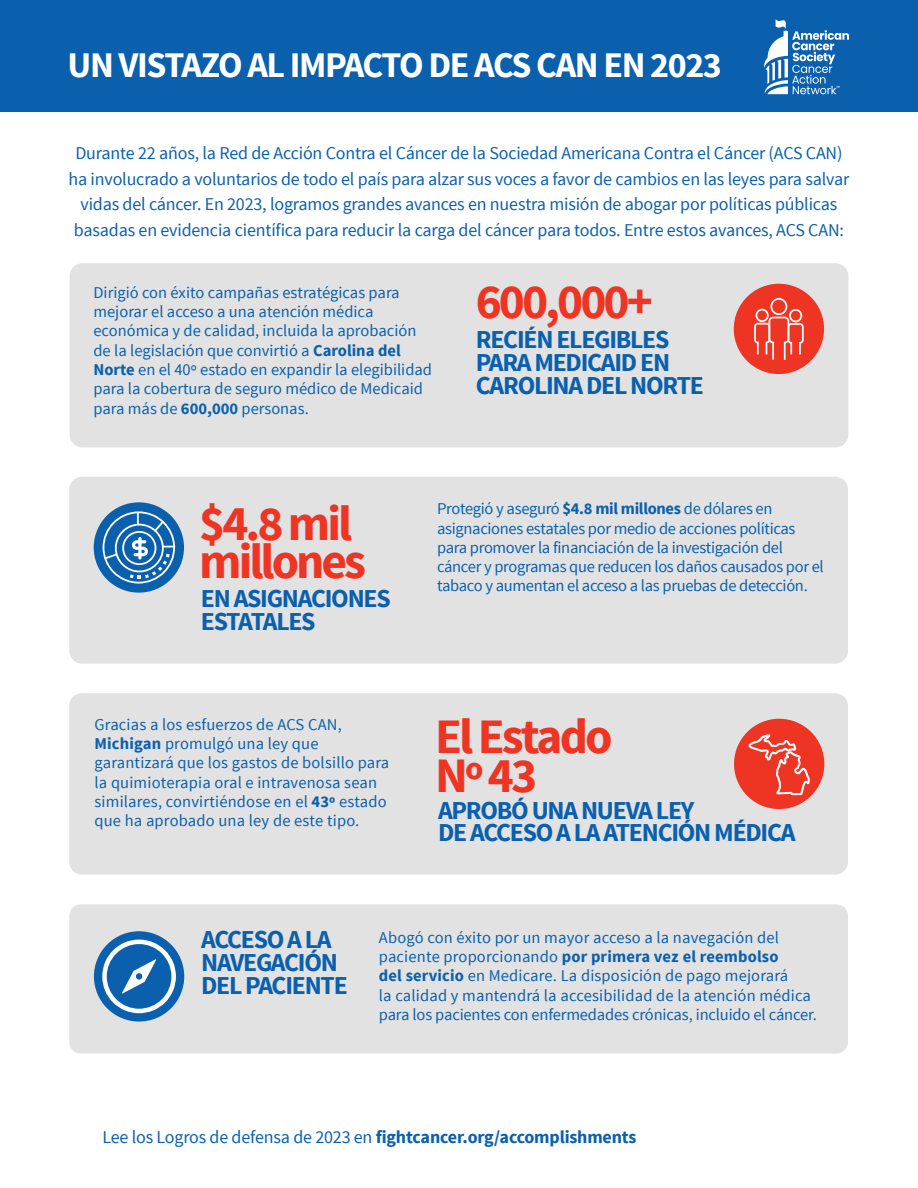
<style>
.page{position:relative;width:918px;height:1188px;background:#fff}
.page>*{position:absolute;margin:0;border:0;box-sizing:border-box;transform-origin:0 0}
.t1{font:700 49.5px/38.5px "Source Sans Pro";letter-spacing:-.06em;color:#ee3524}
.t2{font:700 36px "Source Sans Pro";letter-spacing:-.04em;color:#fff}
.t3{font:700 25.8px/22.6px "Source Sans Pro";letter-spacing:-.05em;color:#0b60ae}
.t4{font:18px/25.5px "Source Sans Pro";letter-spacing:-.01em;color:#0b60ae;text-align:center}
.t5{font:700 18px "Source Sans Pro";letter-spacing:-.01em;color:#0b60ae}
.t6{font:16.5px/19.2px "Source Sans Pro";color:#0b60ae}
.t7{font:16.5px/19.2px "Source Sans Pro";letter-spacing:-.02em;color:#0b60ae}
.s1{font-weight:700}
.s2{font-weight:400}
</style>
<div class="page">
<div style="left:0;top:0;width:918px;height:111px;background:#0b60ae"></div>
<div style="left:70px;top:263px;width:778px;height:184px;background:#e2e2e3;border-radius:13px"></div>
<div style="left:734px;top:284px;width:90px;height:90px;background:#ee3524;border-radius:50%"></div>
<div style="left:69px;top:477px;width:779px;height:187px;background:#e2e2e3;border-radius:13px"></div>
<div style="left:94px;top:502px;width:90px;height:91px;background:#0b60ae;border-radius:50%"></div>
<svg style="left:103px;top:511px;width:72px;height:73px"></svg>
<div style="left:69px;top:904px;width:779px;height:150px;background:#e2e2e3;border-radius:12px"></div>
<div style="left:94px;top:931px;width:90px;height:91px;background:#0b60ae;border-radius:50%"></div>
<div style="left:69px;top:693px;width:779px;height:182px;background:#e2e2e3;border-radius:13px"></div>
<div style="left:734px;top:719px;width:90px;height:90px;background:#ee3524;border-radius:50%"></div>
<svg style="left:754px;top:298px;width:50px;height:62px"></svg>
<svg style="left:748px;top:734px;width:62px;height:61px"></svg>
<svg style="left:102px;top:940px;width:74px;height:73px"></svg>
<svg style="left:764px;top:19px;width:85px;height:75px"></svg>
<h2 class="t2" style="left:68px;top:42px;width:656px">UN VISTAZO AL IMPACTO DE ACS CAN EN 2023</h2>
<p class="t4" style="left:69px;top:141px;width:782px">Durante 22 años, la Red de Acción Contra el Cáncer de la Sociedad Americana Contra el Cáncer (ACS CAN) ha involucrado a voluntarios de todo el país para alzar sus voces a favor de cambios en las leyes para salvar vidas del cáncer. En 2023, logramos grandes avances en nuestra misión de abogar por políticas públicas basadas en evidencia científica para reducir la carga del cáncer para todos. Entre estos avances, ACS CAN:</p>
<p class="t6" style="left:93px;top:283px;width:340px">Dirigió con éxito campañas estratégicas para mejorar el acceso a una atención médica económica y de calidad, incluida la aprobación de la legislación que convirtió a <span class="s1">Carolina del Norte</span> en el 40º estado en expandir la elegibilidad para la cobertura de seguro médico de Medicaid para más de <span class="s1">600,000</span> personas.</p>
<h1 class="t1" style="left:476px;top:284px;width:179px">600,000+</h1>
<h3 class="t3" style="left:476px;top:329px;width:230px">RECIÉN ELEGIBLES<br>PARA MEDICAID EN<br>CAROLINA DEL NORTE</h3>
<h1 class="t1" style="left:199px;top:506px;width:168px">$4.8 mil millones</h1>
<h3 class="t3" style="left:201px;top:589px;width:191px">EN ASIGNACIONES<br>ESTATALES</h3>
<p class="t6" style="left:95px;top:715px;width:296px">Gracias a los esfuerzos de ACS CAN, <span class="s1">Michigan</span> promulgó una ley que garantizará que los gastos de bolsillo para la quimioterapia oral e intravenosa sean similares, convirtiéndose en el <span class="s1">43º</span> estado que ha aprobado una ley de este tipo.</p>
<p class="t7" style="left:437px;top:499px;width:388px">Protegió y aseguró <span class="s1">$4.8 mil millones</span> de dólares en asignaciones estatales por medio de acciones políticas para promover la financiación de la investigación del cáncer y programas que reducen los daños causados por el tabaco y aumentan el acceso a las pruebas de detección.</p>
<h1 class="t1" style="left:435px;top:719px;width:179px">El Estado<br>Nº 43</h1>
<h3 class="t3" style="left:438px;top:800px;width:359px">APROBÓ UNA NUEVA LEY<br>DE ACCESO A LA ATENCIÓN MÉDICA</h3>
<h3 class="t3" style="left:201px;top:929px;width:148px">ACCESO A LA<br>NAVEGACIÓN<br>DEL PACIENTE</h3>
<p class="t6" style="left:379px;top:928px;width:439px">Abogó con éxito por un mayor acceso a la navegación del paciente proporcionando <span class="s1">por primera vez el reembolso<br>del servicio</span> en Medicare. La disposición de pago mejorará<br>la calidad y mantendrá la accesibilidad de la atención médica para los pacientes con enfermedades crónicas, incluido el cáncer.</p>
<p class="t5" style="left:102px;top:1126px;width:536px"><span class="s2">Lee los Logros de defensa de 2023 en</span> fightcancer.org/accomplishments</p>
</div>
